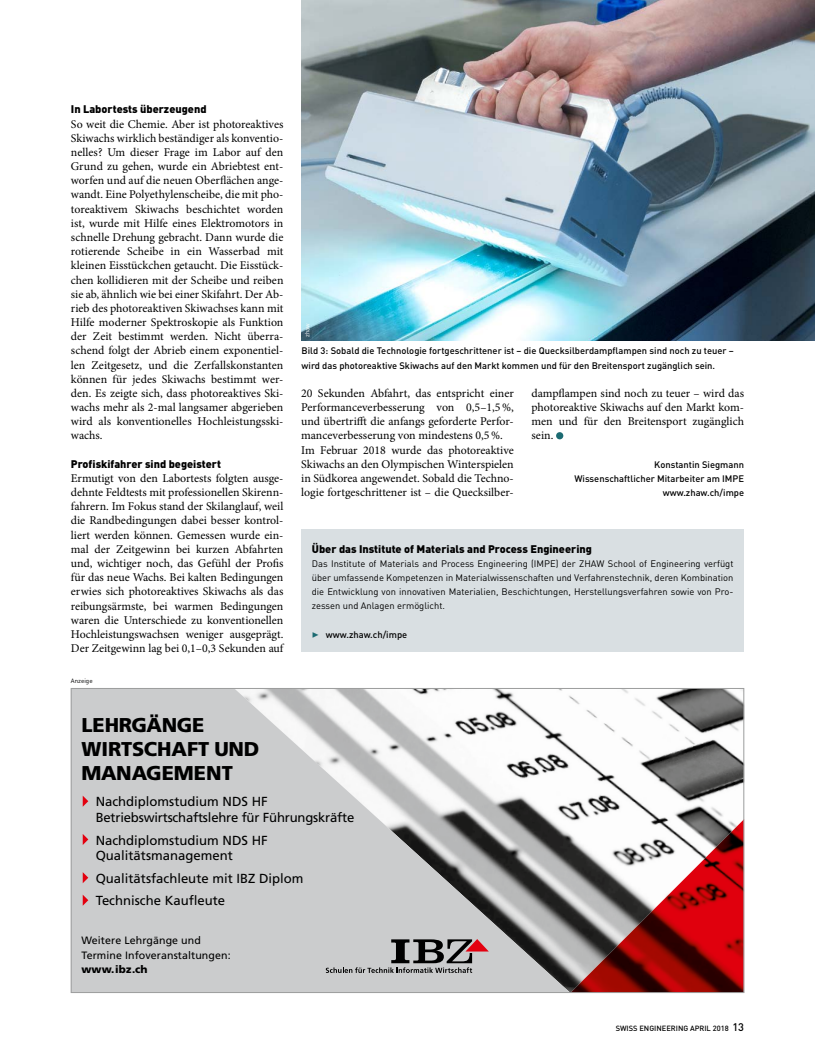
<style>
.page{position:relative;width:815px;height:1063px;background:#fff}
.page>*{position:absolute;margin:0;border:0;box-sizing:border-box;transform-origin:0 0}
.t1{font:900 20px/24px "+PBIRCT Frutiger";color:#000}
.t2{font:13.12px/15.8px "+VALEYD Frutiger";color:#000}
.t3{font:11.88px/14.1px "Minion Pro";color:#000;text-align:justify}
.t4{font:900 11px "DIN";color:#000}
.t5{font:10.62px/14.4px "+VALEYD Frutiger";letter-spacing:.01em;color:#000}
.t6{font:900 10.62px "+PBIRCT Frutiger";letter-spacing:.01em;color:#000}
.t7{font:9.38px/14.1px "DIN";color:#000;text-align:justify}
.t8{font:500 9.38px/14.1px "DIN";color:#000}
.t9{font:500 7.5px "DIN";color:#000}
.t10{font:6.25px "DIN";color:#000}
.t11{font:6.25px "DIN";color:#fff}
.s1{font-family:"Minion Pro";font-weight:400;font-size:11.88px;color:#1c6b72}
.s2{font-size:11px}
</style>
<div class="page">
<img style="left:302px;top:0;width:513px;height:340px">
<div style="left:301px;top:530px;width:443px;height:122px;background:#d9dfe2"></div>
<svg style="left:556px;top:432px;width:7px;height:7px"></svg>
<img style="left:570px;top:690px;width:172px;height:129px">
<svg style="left:73px;top:690px;width:497px;height:301px;background:#c6c6c7"></svg>
<img style="left:570px;top:819px;width:172px;height:172px">
<svg style="left:83px;top:796px;width:5px;height:11px"></svg>
<svg style="left:83px;top:834px;width:5px;height:11px"></svg>
<svg style="left:83px;top:872px;width:5px;height:11px"></svg>
<svg style="left:83px;top:895px;width:5px;height:11px"></svg>
<svg style="left:326px;top:939px;width:163px;height:34px;background:#9e999a"></svg>
<p class="t4" style="left:71px;top:102px;width:137px">In Labortests überzeugend</p>
<p class="t3" style="left:71px;top:117px;width:214px">So weit die Chemie. Aber ist photoreaktives Skiwachs wirklich beständiger als konventio&shy;nelles? Um dieser Frage im Labor auf den Grund zu gehen, wurde ein Abriebtest ent&shy;worfen und auf die neuen Oberflächen ange&shy;wandt. Eine Polyethylenscheibe, die mit pho&shy;toreaktivem Skiwachs beschichtet worden ist, wurde mit Hilfe eines Elektromotors in schnelle Drehung gebracht. Dann wurde die rotierende Scheibe in ein Wasserbad mit kleinen Eisstückchen getaucht. Die Eisstück&shy;chen kollidieren mit der Scheibe und reiben sie ab, ähnlich wie bei einer Skifahrt. Der Ab&shy;rieb des photoreaktiven Skiwachses kann mit Hilfe moderner Spektroskopie als Funktion der Zeit bestimmt werden. Nicht überra&shy;schend folgt der Abrieb einem exponentiel&shy;len Zeitgesetz, und die Zerfallskonstanten können für jedes Skiwachs bestimmt wer&shy;den. Es zeigte sich, dass photoreaktives Ski&shy;wachs mehr als 2-mal langsamer abgerieben wird als konventionelles Hochleistungsski&shy;wachs.</p>
<p class="t4" style="left:71px;top:456px;width:152px">Profiskifahrer sind begeistert</p>
<p class="t3" style="left:71px;top:471px;width:214px">Ermutigt von den Labortests folgten ausge&shy;dehnte Feldtests mit professionellen Skirenn&shy;fahrern. Im Fokus stand der Skilanglauf, weil die Randbedingungen dabei besser kontrol&shy;liert werden können. Gemessen wurde ein&shy;mal der Zeitgewinn bei kurzen Abfahrten und, wichtiger noch, das Gefühl der Profis für das neue Wachs. Bei kalten Bedingungen erwies sich photoreaktives Skiwachs als das reibungsärmste, bei warmen Bedingungen waren die Unterschiede zu konventionellen Hochleistungswachsen weniger ausgeprägt.<br>Der Zeitgewinn lag bei 0,1–0,3 Sekunden auf</p>
<p class="t10" style="left:71px;top:677px;width:23px">Anzeige</p>
<p class="t11" style="left:303px;top:337px;width:16px;rotate:-90deg">zhaw</p>
<p class="t8" style="left:302px;top:344px;width:434px">Bild 3: Sobald die Technologie fortgeschrittener ist – die Quecksilberdampflampen sind noch zu teuer – wird das photoreaktive Skiwachs auf den Markt kommen und für den Breitensport zugänglich sein.</p>
<p class="t3" style="left:301px;top:386px;width:214px;text-align:left">20 Sekunden Abfahrt, das entspricht einer Performanceverbesserung von 0,5–1,5%, und übertrifft die anfangs geforderte Perfor&shy;manceverbesserung von mindestens 0,5%.<br>Im Februar 2018 wurde das photoreaktive Skiwachs an den Olympischen Winterspielen in Südkorea angewendet. Sobald die Techno&shy;logie fortgeschrittener ist – die Quecksilber-</p>
<p class="t3" style="left:531px;top:386px;width:214px">dampflampen sind noch zu teuer – wird das photoreaktive Skiwachs auf den Markt kom&shy;men und für den Breitensport zugänglich sein.</p>
<p class="t8" style="left:574px;top:457px;width:171px;text-align:right">Konstantin Siegmann<br>Wissenschaftlicher Mitarbeiter am IMPE www.zhaw.ch/impe</p>
<p class="t4" style="left:312px;top:541px;width:282px">Über das Institute of Materials and Process Engineering</p>
<p class="t7" style="left:312px;top:556px;width:423px">Das Institute of Materials and Process Engineering (IMPE) der ZHAW School of Engineering verfügt über umfassende Kompetenzen in Materialwissenschaften und Verfahrenstechnik, deren Kombination die Entwicklung von innovativen Materialien, Beschichtungen, Herstellungsverfahren sowie von Pro&shy;zessen und Anlagen ermöglicht.</p>
<p class="t8" style="left:312px;top:627px;width:97px"><span class="s1">▶</span> www.zhaw.ch/impe</p>
<h1 class="t1" style="left:81px;top:713px;width:179px">LEHRGÄNGE<br>WIRTSCHAFT UND<br>MANAGEMENT</h1>
<p class="t2" style="left:96px;top:795px;width:260px">Nachdiplomstudium NDS HF<br>Betriebswirtschaftslehre für Führungskräfte</p>
<p class="t2" style="left:96px;top:833px;width:174px">Nachdiplomstudium NDS HF<br>Qualitätsmanagement</p>
<p class="t2" style="left:96px;top:868px;width:209px;line-height:22.5px">Qualitätsfachleute mit IBZ Diplom<br>Technische Kaufleute</p>
<p class="t5" style="left:81px;top:934px;width:151px">Weitere Lehrgänge und<br>Termine Infoveranstaltungen:</p>
<p class="t6" style="left:81px;top:963px;width:67px">www.ibz.ch</p>
<p class="t9" style="left:616px;top:1023px;width:130px">SWISS ENGINEERING APRIL 2018 <span class="s2">13</span></p>
</div>
